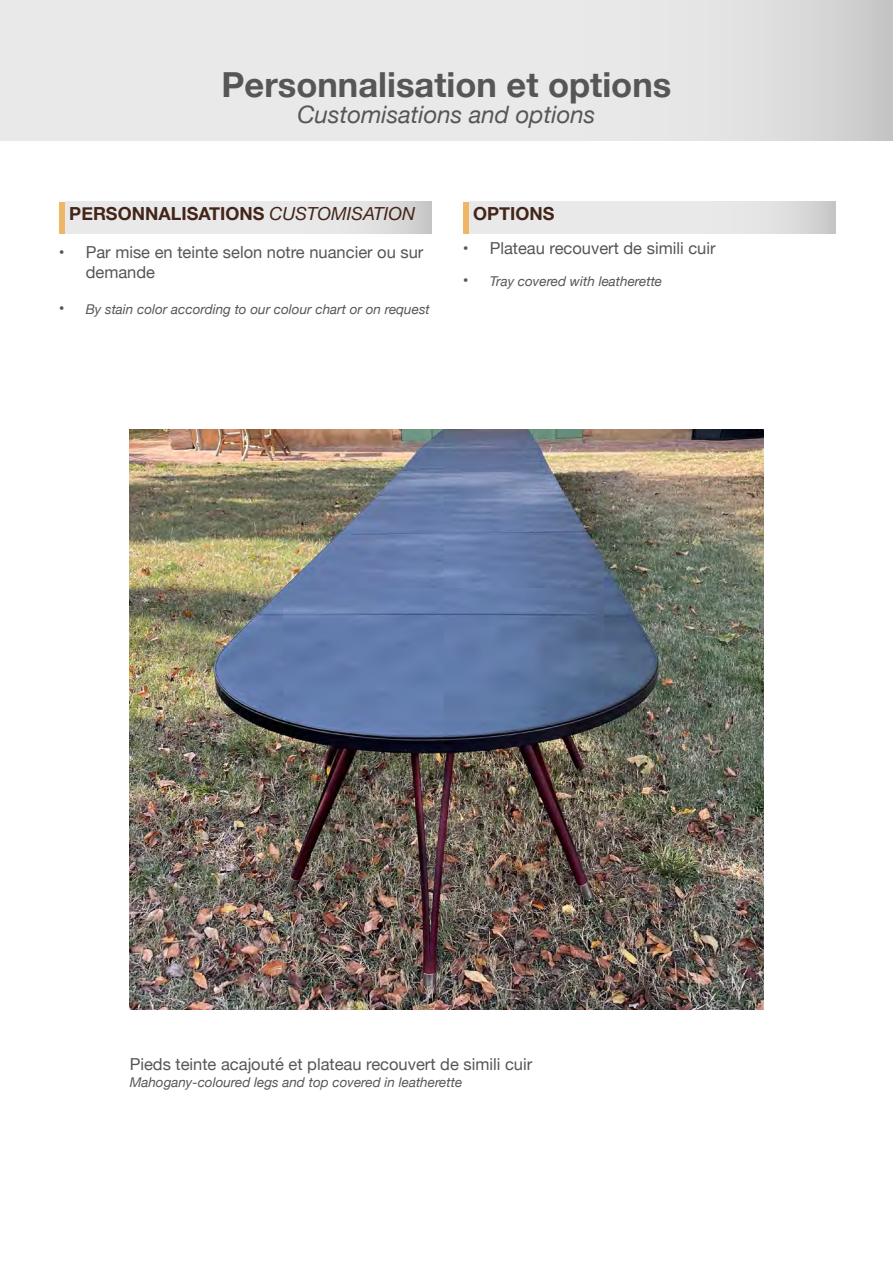
<style>
.page{position:relative;width:893px;height:1263px;background:#fff}
.page>*{position:absolute;margin:0;border:0;box-sizing:border-box;transform-origin:0 0}
.Titre_chariot_Fr___En{font:700 34.5px "Helvetica Neue";color:#575656}
.Titre_chariot_Fr___En-2{font:italic 24px "Helvetica Neue";color:#575656}
.Titres_marron_FR_EN{font:700 18px "Helvetica Neue";color:#432519}
.Corps_de_texte_FR_EN{font:16.5px/19.8px "Helvetica Neue";color:#575656}
.Corps_de_texte_FR_EN-2{font:italic 13.5px "Helvetica Neue";color:#575656}
.s1{font-weight:400;font-style:italic}
.s2{font-style:normal;font-size:16.5px}
</style>
<div class="page">
<svg style="left:0;top:0;width:893px;height:140px;background:#e5e5e5"></svg>
<svg style="left:65px;top:202px;width:367px;height:32px;background:#e5e5e5"></svg>
<svg style="left:469px;top:202px;width:367px;height:32px;background:#e5e5e5"></svg>
<img style="left:130px;top:429px;width:633px;height:581px">
<p class="Titre_chariot_Fr___En" style="left:222px;top:58px;width:451px">Personnalisation et options</p>
<p class="Titre_chariot_Fr___En-2" style="left:298px;top:97px;width:299px">Customisations and options</p>
<p class="Titres_marron_FR_EN" style="left:69px;top:199px;width:347px">PERSONNALISATIONS <span class="s1">CUSTOMISATION</span></p>
<p class="Titres_marron_FR_EN" style="left:473px;top:199px;width:83px">OPTIONS</p>
<p class="Corps_de_texte_FR_EN" style="left:86px;top:243px;width:339px;text-indent:-27px">• Par mise en teinte selon notre nuancier ou sur demande</p>
<p class="Corps_de_texte_FR_EN-2" style="left:59px;top:299px;width:373px"><span class="s2">•</span> By stain color according to our colour chart or on request</p>
<p class="Corps_de_texte_FR_EN" style="left:463px;top:239px;width:254px">• Plateau recouvert de simili cuir</p>
<p class="Corps_de_texte_FR_EN-2" style="left:463px;top:272px;width:201px"><span class="s2">•</span> Tray covered with leatherette</p>
<p class="Corps_de_texte_FR_EN" style="left:130px;top:1055px;width:404px">Pieds teinte acajouté et plateau recouvert de simili cuir</p>
<p class="Corps_de_texte_FR_EN-2" style="left:130px;top:1072px;width:334px">Mahogany-coloured legs and top covered in leatherette</p>
</div>
